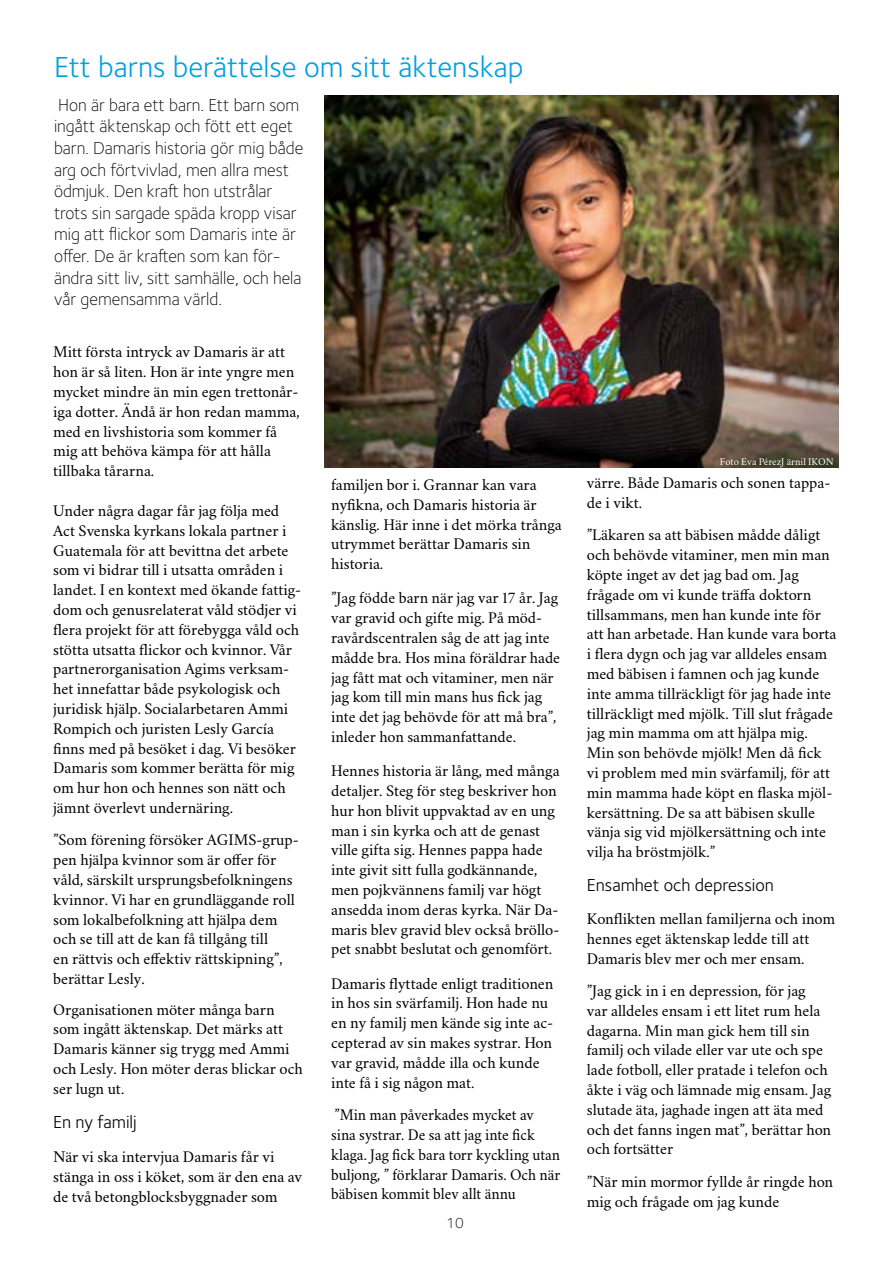
<style>
.page{position:relative;width:893px;height:1263px;background:#fff}
.page>*{position:absolute;margin:0;border:0;box-sizing:border-box;transform-origin:0 0}
.t1{font:30px "Foundry Sterling OT3";color:#009fe3}
.t2{font:300 18px/21.6px "Foundry Sterling OT3";color:#000}
.t3{font:18px "Foundry Sterling OT3";color:#000}
.t4{font:16.5px/19.8px "Crimson Svk 2.0";color:#000}
.t5{font:16.5px/19.8px "Crimson Svk 2.0";color:#000;scale:.96 1}
.t6{font:300 15px "Foundry Sterling OT3";color:#000}
.t7{font:10.5px "Crimson Svk 2.0";color:#fff}
</style>
<div class="page">
<img style="left:324px;top:96px;width:515px;height:372px">
<h1 class="t1" style="left:54px;top:45px;width:471px">Ett barns berättelse om sitt äktenskap</h1>
<p class="t2" style="left:54px;top:93px;width:251px">Hon är bara ett barn. Ett barn som ingått äktenskap och fött ett eget barn. Damaris historia gör mig både arg och förtvivlad, men allra mest ödmjuk. Den kraft hon utstrålar trots sin sargade späda kropp visar mig att flickor som Damaris inte är offer. De är kraften som kan för&shy;ändra sitt liv, sitt samhälle, och hela vår gemensamma värld.</p>
<p class="t4" style="left:53px;top:341px;width:248px">Mitt första intryck av Damaris är att hon är så liten. Hon är inte yngre men mycket mindre än min egen trettonår&shy;iga dotter. Ändå är hon redan mamma, med en livshistoria som kommer få mig att behöva kämpa för att hålla tillbaka tårarna.</p>
<p class="t4" style="left:53px;top:500px;width:250px">Under några dagar får jag följa med Act Svenska kyrkans lokala partner i Guatemala för att bevittna det arbete som vi bidrar till i utsatta områden i landet. I en kontext med ökande fattig&shy;dom och genusrelaterat våld stödjer vi flera projekt för att förebygga våld och stötta utsatta flickor och kvinnor. Vår partnerorganisation Agims verksam&shy;het innefattar både psykologisk och juridisk hjälp. Socialarbetaren Ammi Rompich och juristen Lesly García finns med på besöket i dag. Vi besöker Damaris som kommer berätta för mig om hur hon och hennes son nätt och jämnt överlevt undernäring.</p>
<p class="t4" style="left:53px;top:829px;width:247px">”Som förening försöker AGIMS-grup&shy;pen hjälpa kvinnor som är offer för våld, särskilt ursprungsbefolkningens kvinnor. Vi har en grundläggande roll som lokalbefolkning att hjälpa dem och se till att de kan få tillgång till<br>en rättvis och effektiv rättskipning”, berättar Lesly.</p>
<p class="t4" style="left:53px;top:998px;width:251px">Organisationen möter många barn som ingått äktenskap. Det märks att<br>Damaris känner sig trygg med Ammi och Lesly. Hon möter deras blickar och ser lugn ut.</p>
<p class="t3" style="left:53px;top:1109px;width:85px">En ny familj</p>
<p class="t4" style="left:53px;top:1146px;width:251px">När vi ska intervjua Damaris får vi stänga in oss i köket, som är den ena av de två betongblocksbyggnader som</p>
<p class="t4" style="left:331px;top:474px;width:232px">familjen bor i. Grannar kan vara nyfikna, och Damaris historia är känslig. Här inne i det mörka trånga utrymmet berättar Damaris sin historia.</p>
<p class="t4" style="left:331px;top:587px;width:230px">”Jag födde barn när jag var 17 år. Jag var gravid och gifte mig. På möd&shy;ravårdscentralen såg de att jag inte mådde bra. Hos mina föräldrar hade jag fått mat och vitaminer, men när jag kom till min mans hus fick jag inte det jag behövde för att må bra”, inleder hon sammanfattande.</p>
<p class="t4" style="left:331px;top:760px;width:230px">Hennes historia är lång, med många detaljer. Steg för steg beskriver hon hur hon blivit uppvaktad av en ung man i sin kyrka och att de genast ville gifta sig. Hennes pappa hade inte givit sitt fulla godkännande, men pojkvännens familj var högt ansedda inom deras kyrka. När Da&shy;maris blev gravid blev också bröllo&shy;pet snabbt beslutat och genomfört.</p>
<p class="t4" style="left:331px;top:972px;width:224px">Damaris flyttade enligt traditionen in hos sin svärfamilj. Hon hade nu en ny familj men kände sig inte ac&shy;cepterad av sin makes systrar. Hon var gravid, mådde illa och kunde inte få i sig någon mat.</p>
<p class="t5" style="left:331px;top:1104px;width:240px">”Min man påverkades mycket av<br>sina systrar. De sa att jag inte fick klaga. Jag fick bara torr kyckling utan buljong, ” förklarar Damaris. Och när bäbisen kommit blev allt ännu</p>
<p class="t6" style="left:446px;top:1212px;width:19px">10</p>
<p class="t7" style="left:720px;top:455px;width:115px">Foto Eva PérezJ ärnil IKON</p>
<p class="t4" style="left:587px;top:472px;width:245px">värre. Både Damaris och sonen tappa&shy;de i vikt.</p>
<p class="t4" style="left:587px;top:524px;width:251px">”Läkaren sa att bäbisen mådde dåligt och behövde vitaminer, men min man köpte inget av det jag bad om. Jag frågade om vi kunde träffa doktorn tillsammans, men han kunde inte för att han arbetade. Han kunde vara borta i flera dygn och jag var alldeles ensam med bäbisen i famnen och jag kunde inte amma tillräckligt för jag hade inte tillräckligt med mjölk. Till slut frågade jag min mamma om att hjälpa mig.<br>Min son behövde mjölk! Men då fick vi problem med min svärfamilj, för att min mamma hade köpt en flaska mjöl&shy;kersättning. De sa att bäbisen skulle vänja sig vid mjölkersättning och inte vilja ha bröstmjölk.”</p>
<p class="t3" style="left:587px;top:872px;width:189px">Ensamhet och depression</p>
<p class="t4" style="left:587px;top:908px;width:250px">Konflikten mellan familjerna och inom hennes eget äktenskap ledde till att<br>Damaris blev mer och mer ensam.</p>
<p class="t4" style="left:587px;top:980px;width:246px">”Jag gick in i en depression, för jag<br>var alldeles ensam i ett litet rum hela dagarna. Min man gick hem till sin familj och vilade eller var ute och spe lade fotboll, eller pratade i telefon och åkte i väg och lämnade mig ensam. Jag slutade äta, jaghade ingen att äta med och det fanns ingen mat”, berättar hon och fortsätter</p>
<p class="t4" style="left:587px;top:1170px;width:248px">”När min mormor fyllde år ringde hon mig och frågade om jag kunde</p>
</div>
